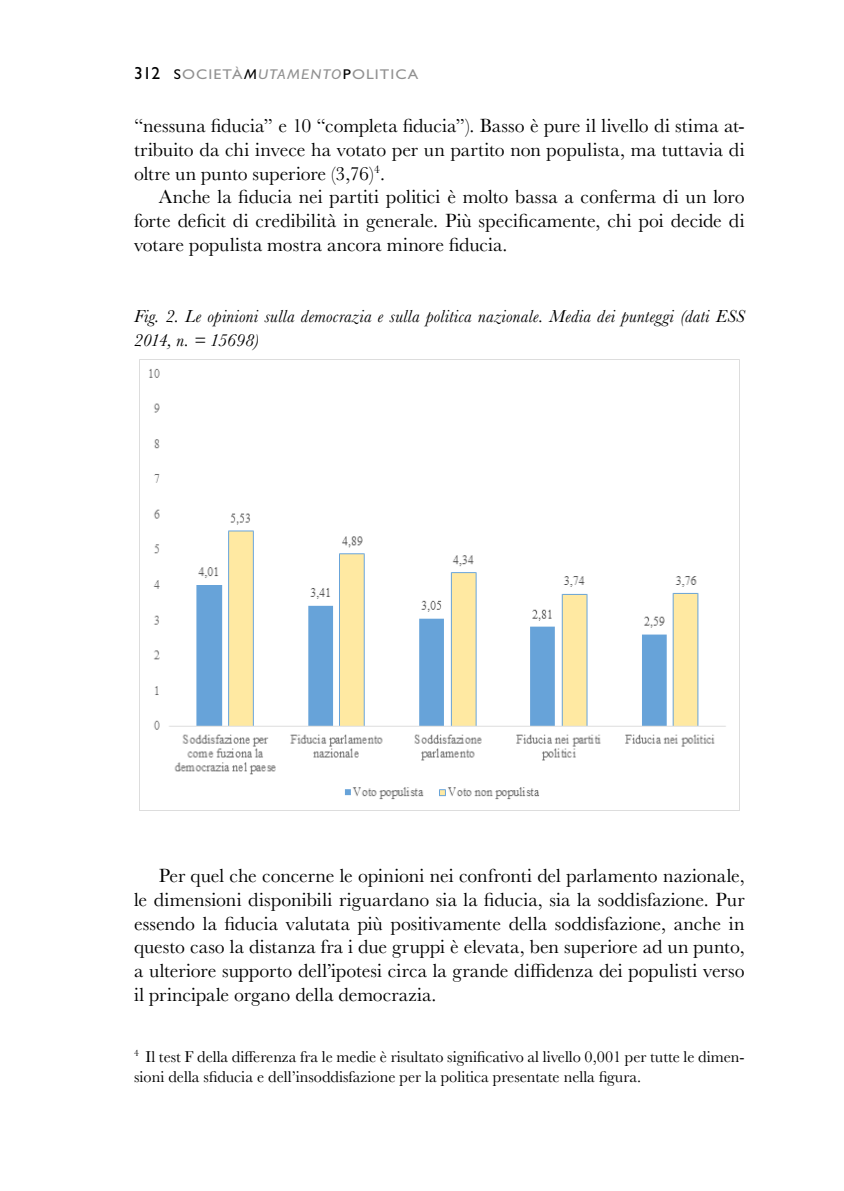
<style>
.page{position:relative;width:844px;height:1191px;background:#fff}
.page>*{position:absolute;margin:0;border:0;box-sizing:border-box;transform-origin:0 0}
.t1{font:19.78px/23.8px "Baskerville";color:#000;text-align:justify}
.t2{font:italic 18.03px/23.8px "Baskerville";letter-spacing:.015em;color:#000}
.t3{font:16.28px/20.3px "Baskerville";color:#000}
.t4{font:14.17px "Gill Sans Std";letter-spacing:.07em;color:#919191;scale:1.11 1}
.s1{font-size:17.5px;color:#000}
.s2{color:#000}
.s3{font-style:italic;color:#000}
.s4{font-style:italic}
</style>
<div class="page">
<img style="left:139px;top:360px;width:587px;height:450px">
<p class="t4" style="left:134px;top:66px;width:257px"><span class="s1">312</span> <span class="s2">S</span>OCIETÀ<span class="s3">M</span><span class="s4">UTAMENTO</span><span class="s2">P</span>OLITICA</p>
<p class="t1" style="left:134px;top:114px;width:612px">“nessuna fiducia” e 10 “completa fiducia”). Basso è pure il livello di stima at&shy;tribuito da chi invece ha votato per un partito non populista, ma tuttavia di oltre un punto superiore (3,76)<sup>4</sup>.</p>
<p class="t1" style="left:134px;top:185px;width:612px;text-indent:25px">Anche la fiducia nei partiti politici è molto bassa a conferma di un loro forte deficit di credibilità in generale. Più specificamente, chi poi decide di votare populista mostra ancora minore fiducia.</p>
<p class="t2" style="left:134px;top:305px;width:612px">Fig. 2. Le opinioni sulla democrazia e sulla politica nazionale. Media dei punteggi (dati ESS<br>2014, n. = 15698)</p>
<p class="t1" style="left:134px;top:864px;width:612px;text-indent:25px">Per quel che concerne le opinioni nei confronti del parlamento nazionale, le dimensioni disponibili riguardano sia la fiducia, sia la soddisfazione. Pur essendo la fiducia valutata più positivamente della soddisfazione, anche in questo caso la distanza fra i due gruppi è elevata, ben superiore ad un punto, a ulteriore supporto dell’ipotesi circa la grande diffidenza dei populisti verso il principale organo della democrazia.</p>
<p class="t3" style="left:134px;top:1046px;width:612px"><sup>4</sup> Il test F della differenza fra le medie è risultato significativo al livello 0,001 per tutte le dimen&shy;sioni della sfiducia e dell’insoddisfazione per la politica presentate nella figura.</p>
</div>
